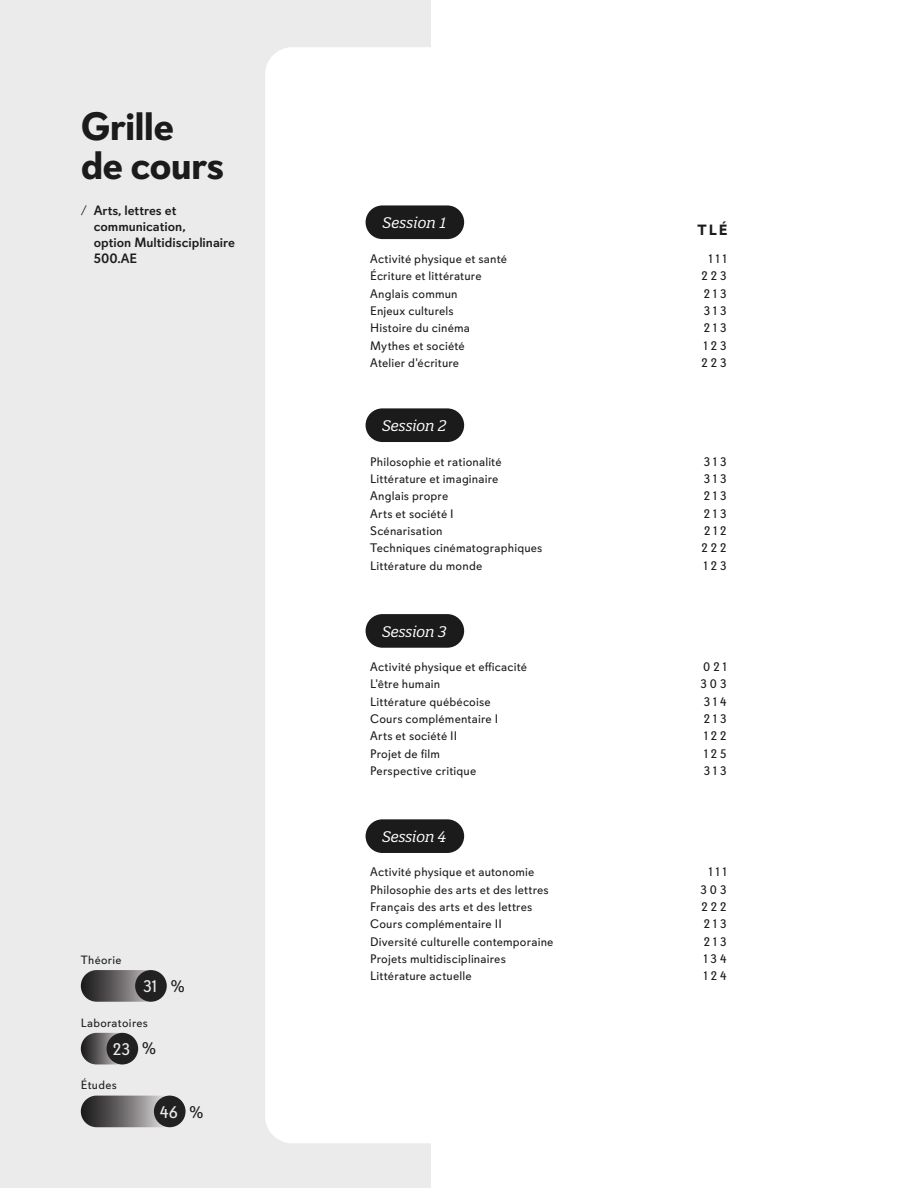
<style>
.page{position:relative;width:918px;height:1188px;background:#fff}
.page>*{position:absolute;margin:0;border:0;box-sizing:border-box;transform-origin:0 0}
.t1{font:700 39.6px/39.8px "Davis Sans";letter-spacing:-.025em;color:#1b1b1b}
.t2{font:16.8px "Davis Sans";color:#ecebec}
.t3{font:italic 14.85px "Quatro Slab";letter-spacing:-.01em;color:#fff}
.t4{font:700 14.85px "Davis Sans";color:#1b1b1b}
.t5{font:500 13.5px/16.2px "Davis Sans";color:#1b1b1b}
.t6{font:12.3px "Davis Sans";letter-spacing:.015em;color:#1b1b1b}
.t7{font:12px "Davis Sans";letter-spacing:.03em;color:#1b1b1b}
.s1{font-weight:300}
.s2{color:#1b1b1b}
</style>
<div class="page">
<div style="left:0;top:0;width:430px;height:1188px;background:#ecebec"></div>
<div style="left:265px;top:47px;width:625px;height:1096px;background:#fff;border-radius:27px"></div>
<svg style="left:81px;top:970px;width:66px;height:32px;background:#646162"></svg>
<div style="left:135px;top:970px;width:32px;height:32px;background:#212121;border-radius:50%"></div>
<svg style="left:81px;top:1033px;width:38px;height:31px"></svg>
<div style="left:107px;top:1033px;width:31px;height:31px;background:#212121;border-radius:50%"></div>
<svg style="left:81px;top:1096px;width:85px;height:31px;background:#706d6e"></svg>
<div style="left:154px;top:1096px;width:32px;height:31px;background:#212121;border-radius:50%"></div>
<div style="left:366px;top:205px;width:98px;height:34px;background:#1b1b1b;border-radius:17px"></div>
<div style="left:366px;top:408px;width:98px;height:34px;background:#1b1b1b;border-radius:17px"></div>
<div style="left:366px;top:614px;width:98px;height:34px;background:#1b1b1b;border-radius:17px"></div>
<div style="left:366px;top:819px;width:98px;height:34px;background:#1b1b1b;border-radius:17px"></div>
<h1 class="t1" style="left:81px;top:107px;width:145px">Grille de cours</h1>
<p class="t5" style="left:94px;top:202px;width:143px;text-indent:-13px"><span class="s1">/</span> Arts, lettres et communication,<br>option Multidisciplinaire<br>500.AE</p>
<p class="t7" style="left:81px;top:953px;width:42px">Théorie</p>
<h2 class="t2" style="left:143px;top:977px;width:43px">31 <span class="s2">%</span></h2>
<p class="t7" style="left:81px;top:1016px;width:69px">Laboratoires</p>
<h2 class="t2" style="left:113px;top:1040px;width:45px">23 <span class="s2">%</span></h2>
<p class="t7" style="left:81px;top:1078px;width:38px">Études</p>
<h2 class="t2" style="left:160px;top:1102px;width:45px">46 <span class="s2">%</span></h2>
<p class="t3" style="left:383px;top:213px;width:65px">Session 1</p>
<p class="t4" style="left:697px;top:221px;width:32px">T L É</p>
<p class="t6" style="left:370px;top:252px;width:138px">Activité physique et santé</p>
<p class="t6" style="left:709px;top:252px;width:19px">1 1 1</p>
<p class="t6" style="left:370px;top:269px;width:113px">Écriture et littérature</p>
<p class="t6" style="left:701px;top:269px;width:27px">2 2 3</p>
<p class="t6" style="left:370px;top:286px;width:89px">Anglais commun</p>
<p class="t6" style="left:704px;top:286px;width:24px">2 1 3</p>
<p class="t6" style="left:370px;top:304px;width:85px">Enjeux culturels</p>
<p class="t6" style="left:704px;top:304px;width:24px">3 1 3</p>
<p class="t6" style="left:370px;top:321px;width:101px">Histoire du cinéma</p>
<p class="t6" style="left:704px;top:321px;width:24px">2 1 3</p>
<p class="t6" style="left:370px;top:338px;width:96px">Mythes et société</p>
<p class="t6" style="left:704px;top:338px;width:24px">1 2 3</p>
<p class="t6" style="left:370px;top:356px;width:90px">Atelier d'écriture</p>
<p class="t6" style="left:701px;top:356px;width:27px">2 2 3</p>
<p class="t3" style="left:382px;top:416px;width:66px">Session 2</p>
<p class="t6" style="left:370px;top:455px;width:133px">Philosophie et rationalité</p>
<p class="t6" style="left:704px;top:455px;width:24px">3 1 3</p>
<p class="t6" style="left:370px;top:472px;width:130px">Littérature et imaginaire</p>
<p class="t6" style="left:704px;top:472px;width:24px">3 1 3</p>
<p class="t6" style="left:370px;top:489px;width:80px">Anglais propre</p>
<p class="t6" style="left:704px;top:489px;width:24px">2 1 3</p>
<p class="t6" style="left:370px;top:507px;width:85px">Arts et société I</p>
<p class="t6" style="left:704px;top:507px;width:24px">2 1 3</p>
<p class="t6" style="left:370px;top:524px;width:74px">Scénarisation</p>
<p class="t6" style="left:704px;top:524px;width:24px">2 1 2</p>
<p class="t6" style="left:370px;top:541px;width:174px">Techniques cinématographiques</p>
<p class="t6" style="left:702px;top:541px;width:27px">2 2 2</p>
<p class="t6" style="left:370px;top:559px;width:114px">Littérature du monde</p>
<p class="t6" style="left:704px;top:559px;width:24px">1 2 3</p>
<p class="t3" style="left:382px;top:622px;width:66px">Session 3</p>
<p class="t6" style="left:370px;top:660px;width:158px">Activité physique et efficacité</p>
<p class="t6" style="left:703px;top:660px;width:25px">0 2 1</p>
<p class="t6" style="left:370px;top:677px;width:72px">L'être humain</p>
<p class="t6" style="left:700px;top:677px;width:28px">3 0 3</p>
<p class="t6" style="left:370px;top:695px;width:122px">Littérature québécoise</p>
<p class="t6" style="left:704px;top:695px;width:24px">3 1 4</p>
<p class="t6" style="left:370px;top:712px;width:130px">Cours complémentaire I</p>
<p class="t6" style="left:704px;top:712px;width:24px">2 1 3</p>
<p class="t6" style="left:370px;top:729px;width:89px">Arts et société II</p>
<p class="t6" style="left:704px;top:729px;width:24px">1 2 2</p>
<p class="t6" style="left:370px;top:746px;width:71px">Projet de film</p>
<p class="t6" style="left:704px;top:746px;width:24px">1 2 5</p>
<p class="t6" style="left:370px;top:764px;width:108px">Perspective critique</p>
<p class="t6" style="left:704px;top:764px;width:24px">3 1 3</p>
<p class="t3" style="left:382px;top:827px;width:66px">Session 4</p>
<p class="t6" style="left:370px;top:865px;width:166px">Activité physique et autonomie</p>
<p class="t6" style="left:709px;top:865px;width:19px">1 1 1</p>
<p class="t6" style="left:370px;top:882px;width:180px">Philosophie des arts et des lettres</p>
<p class="t6" style="left:700px;top:882px;width:28px">3 0 3</p>
<p class="t6" style="left:370px;top:900px;width:164px">Français des arts et des lettres</p>
<p class="t6" style="left:702px;top:900px;width:27px">2 2 2</p>
<p class="t6" style="left:370px;top:917px;width:133px">Cours complémentaire II</p>
<p class="t6" style="left:704px;top:917px;width:24px">2 1 3</p>
<p class="t6" style="left:370px;top:934px;width:185px">Diversité culturelle contemporaine</p>
<p class="t6" style="left:704px;top:934px;width:24px">2 1 3</p>
<p class="t6" style="left:370px;top:952px;width:137px">Projets multidisciplinaires</p>
<p class="t6" style="left:704px;top:952px;width:24px">1 3 4</p>
<p class="t6" style="left:370px;top:969px;width:103px">Littérature actuelle</p>
<p class="t6" style="left:704px;top:969px;width:24px">1 2 4</p>
</div>
